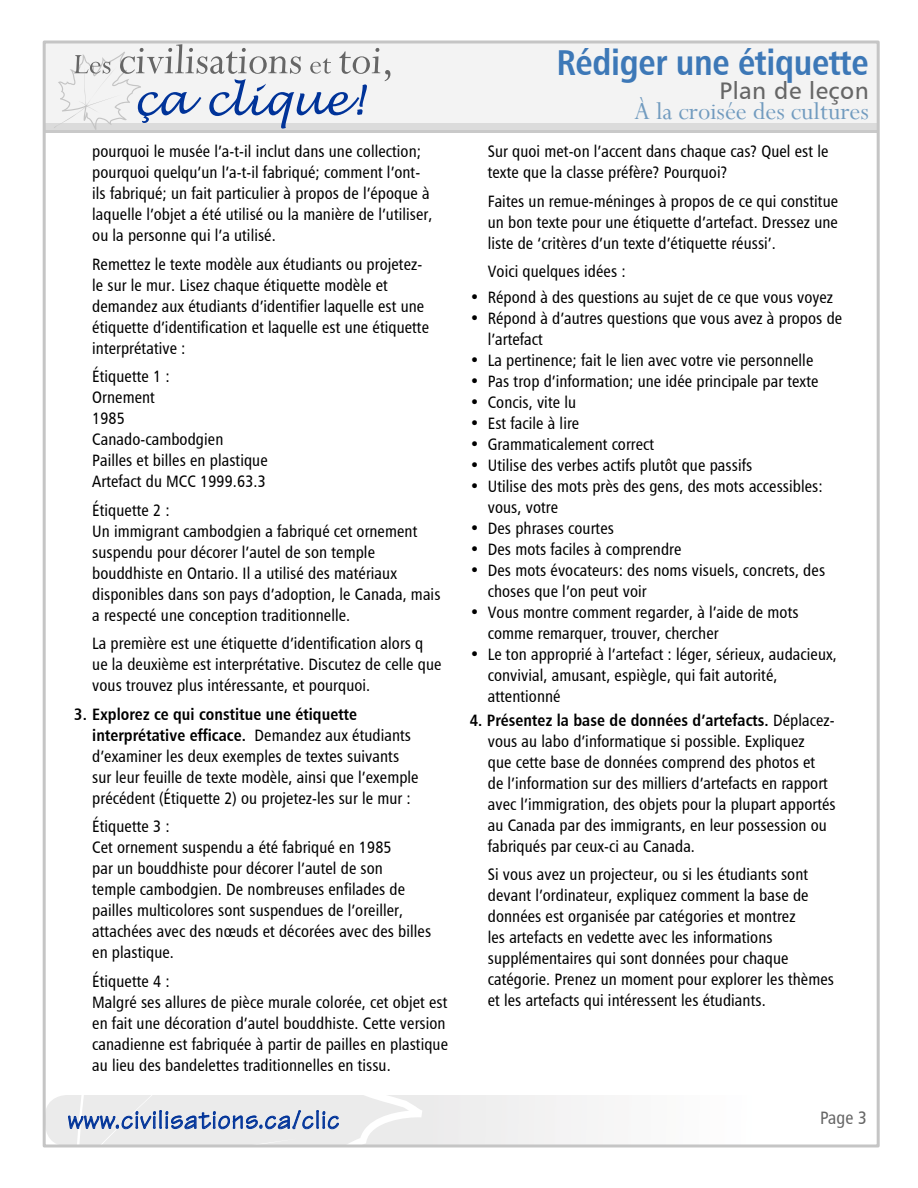
<style>
.page{position:relative;width:918px;height:1188px;background:#fff}
.page>*{position:absolute;margin:0;border:0;box-sizing:border-box;transform-origin:0 0}
.t1{font:36px "Humanist 777 BT Bold Condensed B";letter-spacing:-.01em;color:#3d78b7}
.t2{font:27px "Technical Plain";letter-spacing:.03em;color:#039}
.t3{font:27px "Perpetua";color:#719bbf}
.t4{font:24px "Humanist 777 BT Roman B";letter-spacing:.02em;color:#666}
.t5{font:18px "Humanist 777 BT Roman Condensed B";color:#666}
.Bullets_NumberedList{font:16.5px/21px "Humanist 777 BT Roman Condensed B";letter-spacing:.005em;color:#000}
.Bullet_1{font:16.5px/21px "Humanist 777 BT Roman Condensed B";letter-spacing:.005em;color:#000}
.s1{font-family:"Humanist 777 BT Bold Condensed B"}
</style>
<div class="page">
<div style="left:44px;top:52px;width:834px;height:81px;background:#c9c9c9"></div>
<svg style="left:47px;top:122px;width:829px;height:8px;background:#ddd"></svg>
<div style="left:44px;top:43px;width:834px;height:79px;background:#f3f3f3"></div>
<svg style="left:45px;top:1095px;width:834px;height:51px"></svg>
<svg style="left:54px;top:44px;width:337px;height:86px"></svg>
<p class="Bullets_NumberedList" style="left:92px;top:141px;width:342px">pourquoi le musée l’a-t-il inclut dans une collection; pourquoi quelqu’un l’a-t-il fabriqué; comment l’ont&shy;ils fabriqué; un fait particulier à propos de l’époque à laquelle l’objet a été utilisé ou la manière de l’utiliser, ou la personne qui l’a utilisé.</p>
<p class="Bullets_NumberedList" style="left:92px;top:253px;width:338px">Remettez le texte modèle aux étudiants ou projetez&shy;le sur le mur. Lisez chaque étiquette modèle et demandez aux étudiants d’identifier laquelle est une étiquette d’identification et laquelle est une étiquette interprétative :</p>
<p class="Bullets_NumberedList" style="left:92px;top:366px;width:177px">Étiquette 1 :<br>Ornement<br>1985<br>Canado-cambodgien<br>Pailles et billes en plastique<br>Artefact du MCC 1999.63.3</p>
<p class="Bullets_NumberedList" style="left:92px;top:499px;width:350px">Étiquette 2 :<br>Un immigrant cambodgien a fabriqué cet ornement suspendu pour décorer l’autel de son temple bouddhiste en Ontario. Il a utilisé des matériaux disponibles dans son pays d’adoption, le Canada, mais a respecté une conception traditionnelle.</p>
<p class="Bullets_NumberedList" style="left:92px;top:633px;width:351px">La première est une étiquette d’identification alors q ue la deuxième est interprétative. Discutez de celle que vous trouvez plus intéressante, et pourquoi.</p>
<p class="Bullets_NumberedList" style="left:92px;top:703px;width:328px;text-indent:-18px"><span class="s1">3. Explorez ce qui constitue une étiquette interprétative efficace.</span> Demandez aux étudiants d’examiner les deux exemples de textes suivants sur leur feuille de texte modèle, ainsi que l’exemple précédent (Étiquette 2) ou projetez-les sur le mur :</p>
<p class="Bullets_NumberedList" style="left:92px;top:816px;width:340px">Étiquette 3 :<br>Cet ornement suspendu a été fabriqué en 1985<br>par un bouddhiste pour décorer l’autel de son<br>temple cambodgien. De nombreuses enfilades de pailles multicolores sont suspendues de l’oreiller, attachées avec des nœuds et décorées avec des billes en plastique.</p>
<p class="Bullets_NumberedList" style="left:92px;top:970px;width:357px">Étiquette 4 :<br>Malgré ses allures de pièce murale colorée, cet objet est en fait une décoration d’autel bouddhiste. Cette version canadienne est fabriquée à partir de pailles en plastique au lieu des bandelettes traditionnelles en tissu.</p>
<h1 class="t1" style="left:556px;top:40px;width:314px">Rédiger une étiquette</h1>
<h3 class="t4" style="left:719px;top:75px;width:151px">Plan de leçon</h3>
<h2 class="t3" style="left:634px;top:94px;width:236px">À la croisée des cultures</h2>
<p class="Bullets_NumberedList" style="left:488px;top:141px;width:342px">Sur quoi met-on l’accent dans chaque cas? Quel est le texte que la classe préfère? Pourquoi?</p>
<p class="Bullets_NumberedList" style="left:488px;top:190px;width:352px;text-align:justify">Faites un remue-méninges à propos de ce qui constitue un bon texte pour une étiquette d’artefact. Dressez une liste de ‘critères d’un texte d’étiquette réussi’.</p>
<p class="Bullets_NumberedList" style="left:488px;top:261px;width:139px">Voici quelques idées :</p>
<p class="Bullet_1" style="left:470px;top:286px;width:365px">• Répond à des questions au sujet de ce que vous voyez</p>
<p class="Bullet_1" style="left:488px;top:307px;width:356px;text-indent:-18px">• Répond à d’autres questions que vous avez à propos de l’artefact</p>
<p class="Bullet_1" style="left:470px;top:349px;width:345px">• La pertinence; fait le lien avec votre vie personnelle</p>
<p class="Bullet_1" style="left:470px;top:370px;width:350px">• Pas trop d’information; une idée principale par texte</p>
<p class="Bullet_1" style="left:470px;top:391px;width:108px">• Concis, vite lu</p>
<p class="Bullet_1" style="left:470px;top:412px;width:111px">• Est facile à lire</p>
<p class="Bullet_1" style="left:470px;top:433px;width:186px">• Grammaticalement correct</p>
<p class="Bullet_1" style="left:470px;top:454px;width:284px">• Utilise des verbes actifs plutôt que passifs</p>
<p class="Bullet_1" style="left:488px;top:475px;width:337px;text-indent:-18px">• Utilise des mots près des gens, des mots accessibles: vous, votre</p>
<p class="Bullet_1" style="left:470px;top:517px;width:146px">• Des phrases courtes</p>
<p class="Bullet_1" style="left:470px;top:538px;width:213px">• Des mots faciles à comprendre</p>
<p class="Bullet_1" style="left:488px;top:559px;width:339px;text-indent:-18px">• Des mots évocateurs: des noms visuels, concrets, des choses que l’on peut voir</p>
<p class="Bullet_1" style="left:488px;top:601px;width:312px;text-indent:-18px">• Vous montre comment regarder, à l’aide de mots comme remarquer, trouver, chercher</p>
<p class="Bullet_1" style="left:488px;top:643px;width:351px;text-indent:-18px">• Le ton approprié à l’artefact : léger, sérieux, audacieux, convivial, amusant, espiègle, qui fait autorité, attentionné</p>
<p class="Bullets_NumberedList" style="left:488px;top:709px;width:349px;text-indent:-18px"><span class="s1">4. Présentez la base de données d’artefacts.</span> Déplacez&shy;vous au labo d’informatique si possible. Expliquez<br>que cette base de données comprend des photos et<br>de l’information sur des milliers d’artefacts en rapport avec l’immigration, des objets pour la plupart apportés au Canada par des immigrants, en leur possession ou fabriqués par ceux-ci au Canada.</p>
<p class="Bullets_NumberedList" style="left:488px;top:864px;width:348px">Si vous avez un projecteur, ou si les étudiants sont devant l’ordinateur, expliquez comment la base de données est organisée par catégories et montrez<br>les artefacts en vedette avec les informations supplémentaires qui sont données pour chaque catégorie. Prenez un moment pour explorer les thèmes et les artefacts qui intéressent les étudiants.</p>
<h2 class="t2" style="left:68px;top:1103px;width:273px">www.civilisations.ca/clic</h2>
<p class="t5" style="left:820px;top:1107px;width:48px">Page 3</p>
</div>
